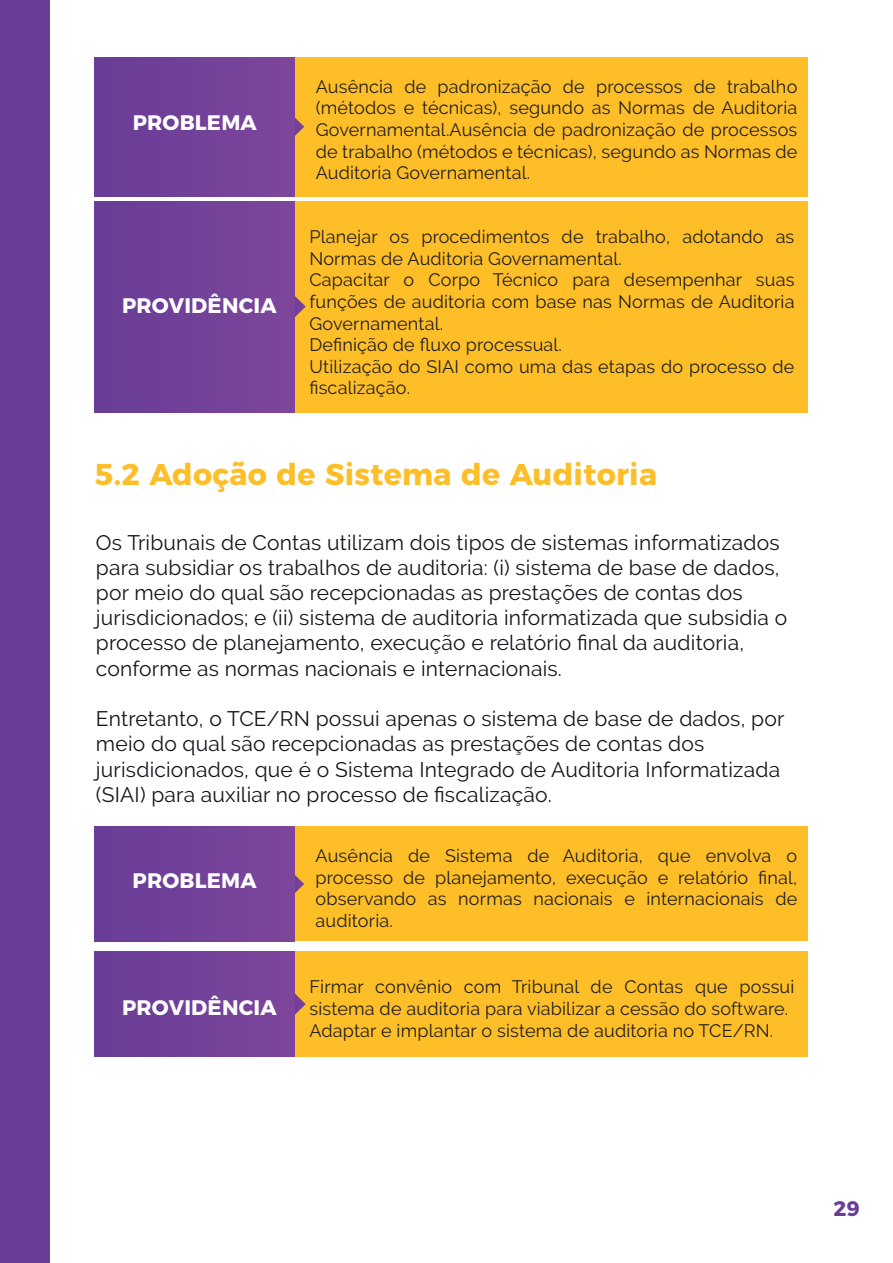
<style>
.page{position:relative;width:893px;height:1263px;background:#fff}
.page>*{position:absolute;margin:0;border:0;box-sizing:border-box;transform-origin:0 0}
.t1{font:700 30px "Montserrat";letter-spacing:.01em;color:#fdbe28}
.t2{font:21px/25.2px "Raleway";letter-spacing:.01em;color:#14171b}
.t3{font:700 21px "Montserrat";letter-spacing:.01em;color:#fff}
.t4{font:700 21px "Montserrat";color:#6a3e98}
.t5{font:18px/21.6px "Raleway";letter-spacing:.01em;color:#231f20;text-align:justify}
</style>
<div class="page">
<div style="left:0;top:0;width:50px;height:1263px;background:#6a3e98"></div>
<div style="left:295px;top:201px;width:513px;height:211px;background:#fdbe28"></div>
<div style="left:295px;top:57px;width:513px;height:139px;background:#fdbe28"></div>
<svg style="left:295px;top:296px;width:11px;height:21px"></svg>
<div style="left:95px;top:201px;width:200px;height:211px;background:#724199"></div>
<svg style="left:295px;top:118px;width:9px;height:18px"></svg>
<div style="left:95px;top:57px;width:200px;height:139px;background:#714199"></div>
<div style="left:295px;top:951px;width:513px;height:106px;background:#fdbe28"></div>
<div style="left:295px;top:826px;width:513px;height:115px;background:#fdbe28"></div>
<svg style="left:295px;top:994px;width:11px;height:21px"></svg>
<div style="left:95px;top:951px;width:200px;height:106px;background:#724199"></div>
<svg style="left:295px;top:875px;width:9px;height:18px"></svg>
<div style="left:95px;top:826px;width:200px;height:115px;background:#724199"></div>
<p class="t3" style="left:133px;top:106px;width:126px">PROBLEMA</p>
<p class="t3" style="left:122px;top:288px;width:156px">PROVIDÊNCIA</p>
<p class="t5" style="left:316px;top:76px;width:483px">Ausência de padronização de processos de trabalho (métodos e técnicas), segundo as Normas de Auditoria Governamental.Ausência de padronização de processos de trabalho (métodos e técnicas), segundo as Normas de Auditoria Governamental.</p>
<p class="t5" style="left:309px;top:226px;width:486px;text-align:left">Planejar os procedimentos de trabalho, adotando as Normas de Auditoria Governamental.<br>Capacitar o Corpo Técnico para desempenhar suas funções de auditoria com base nas Normas de Auditoria Governamental.<br>Definição de fluxo processual.<br>Utilização do SIAI como uma das etapas do processo de fiscalização.</p>
<h1 class="t1" style="left:95px;top:449px;width:564px">5.2 Adoção de Sistema de Auditoria</h1>
<p class="t2" style="left:96px;top:530px;width:693px">Os Tribunais de Contas utilizam dois tipos de sistemas informatizados para subsidiar os trabalhos de auditoria: (i) sistema de base de dados, por meio do qual são recepcionadas as prestações de contas dos jurisdicionados; e (ii) sistema de auditoria informatizada que subsidia o processo de planejamento, execução e relatório final da auditoria, conforme as normas nacionais e internacionais.</p>
<p class="t2" style="left:96px;top:706px;width:690px">Entretanto, o TCE/RN possui apenas o sistema de base de dados, por meio do qual são recepcionadas as prestações de contas dos jurisdicionados, que é o Sistema Integrado de Auditoria Informatizada (SIAI) para auxiliar no processo de fiscalização.</p>
<p class="t3" style="left:133px;top:863px;width:126px">PROBLEMA</p>
<p class="t3" style="left:122px;top:990px;width:156px">PROVIDÊNCIA</p>
<p class="t5" style="left:316px;top:845px;width:483px">Ausência de Sistema de Auditoria, que envolva o processo de planejamento, execução e relatório final, observando as normas nacionais e internacionais de auditoria.</p>
<p class="t5" style="left:309px;top:976px;width:486px;text-align:left">Firmar convênio com Tribunal de Contas que possui sistema de auditoria para viabilizar a cessão do software.<br>Adaptar e implantar o sistema de auditoria no TCE/RN.</p>
<p class="t4" style="left:834px;top:1191px;width:28px">29</p>
</div>
